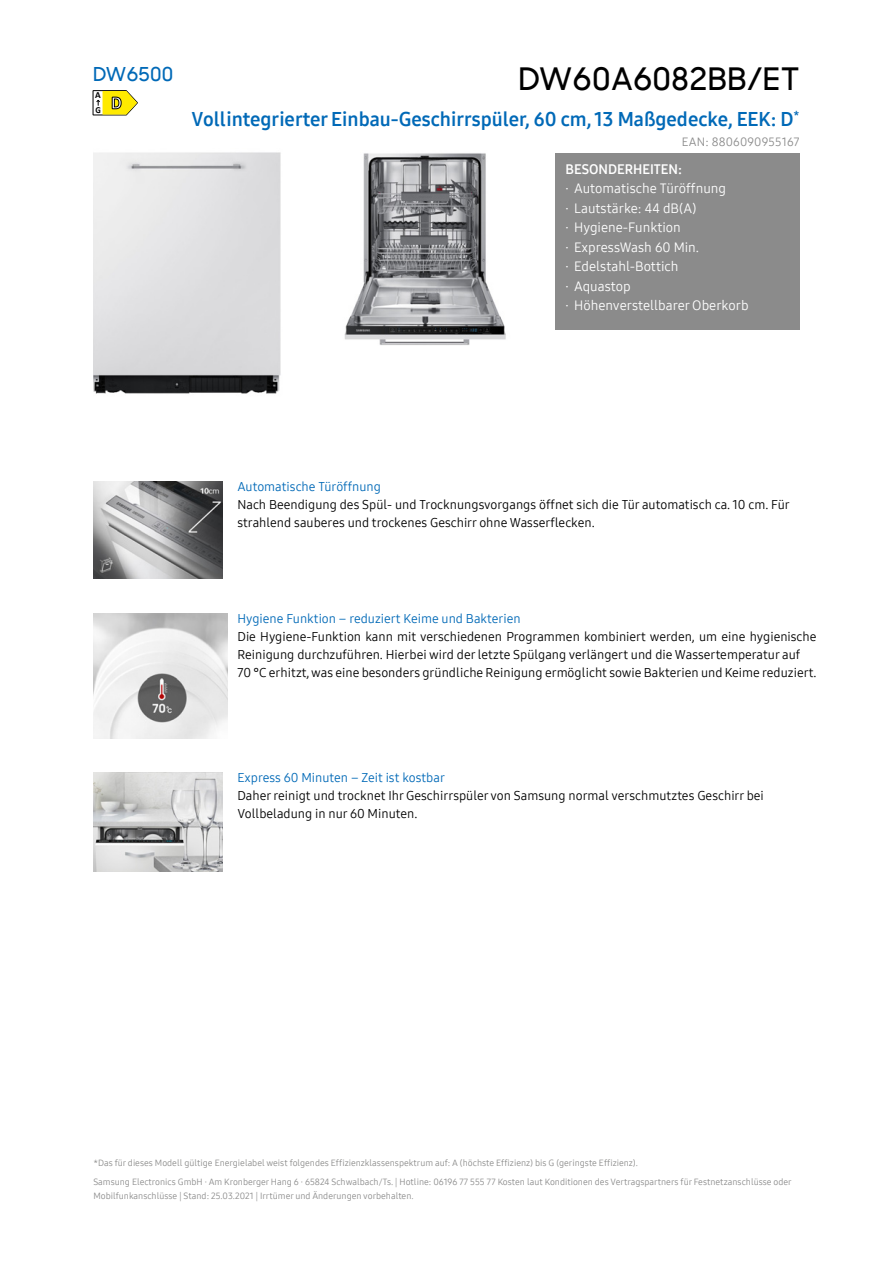
<style>
.page{position:relative;width:893px;height:1263px;background:#fff}
.page>*{position:absolute;margin:0;border:0;box-sizing:border-box;transform-origin:0 0}
.t1{font:500 31.5px "Samsung Sharp Sans";letter-spacing:.015em;color:#000}
.t2{font:19.5px "Samsung One 700";color:#0069b7}
.t3{font:500 19.5px "Samsung Sharp Sans";letter-spacing:.015em;color:#0069b7}
.t4{font:13.5px/19.5px "Samsung One 400";color:#fff}
.t5{font:13.5px "Samsung One 700";color:#fff}
.t6{font:12.75px/18px "Samsung One 400";color:#000}
.t7{font:12.75px "Samsung One 400";color:#0069b7}
.t8{font:12px "Samsung One 400";letter-spacing:.015em;color:#8b8b8b}
.t9{font:700 9.3px/14.5px "Calibri";color:#000}
.t10{font:9px/13.5px "Samsung One 400";color:#8b8b8b}
.t11{font:9px "Samsung One 400";color:#8c8c8b}
</style>
<div class="page">
<img style="left:93px;top:152px;width:188px;height:242px">
<img style="left:344px;top:153px;width:162px;height:192px">
<div style="left:555px;top:153px;width:244px;height:177px;background:#8b8b8b"></div>
<img style="left:94px;top:613px;width:133px;height:126px">
<img style="left:93px;top:773px;width:129px;height:99px">
<img style="left:93px;top:481px;width:129px;height:97px">
<svg style="left:92px;top:90px;width:46px;height:26px"></svg>
<h2 class="t3" style="left:93px;top:65px;width:82px">DW6500</h2>
<p class="t9" style="left:95px;top:88px;width:28px">A<br>G <sup>D</sup></p>
<h1 class="t1" style="left:518px;top:64px;width:282px">DW60A6082BB/ET</h1>
<h2 class="t2" style="left:192px;top:107px;width:609px">Vollintegrierter Einbau-Geschirrspüler, 60 cm, 13 Maßgedecke, EEK: D<sup>*</sup></h2>
<p class="t8" style="left:681px;top:135px;width:119px">EAN: 8806090955167</p>
<p class="t5" style="left:565px;top:161px;width:118px">BESONDERHEITEN:</p>
<p class="t4" style="left:565px;top:179px;width:184px">· Automatische Türöffnung<br>· Lautstärke: 44 dB(A)<br>· Hygiene-Funktion<br>· ExpressWash 60 Min.<br>· Edelstahl-Bottich<br>· Aquastop<br>· Höhenverstellbarer Oberkorb</p>
<p class="t7" style="left:237px;top:479px;width:145px">Automatische Türöffnung</p>
<p class="t6" style="left:237px;top:496px;width:554px">Nach Beendigung des Spül- und Trocknungsvorgangs öffnet sich die Tür automatisch ca. 10 cm. Für strahlend sauberes und trockenes Geschirr ohne Wasserflecken.</p>
<p class="t7" style="left:237px;top:611px;width:285px">Hygiene Funktion – reduziert Keime und Bakterien</p>
<p class="t6" style="left:237px;top:628px;width:580px">Die Hygiene-Funktion kann mit verschiedenen Programmen kombiniert werden, um eine hygienische<br>Reinigung durchzuführen. Hierbei wird der letzte Spülgang verlängert und die Wassertemperatur auf<br>70 °C erhitzt, was eine besonders gründliche Reinigung ermöglicht sowie Bakterien und Keime reduziert.</p>
<p class="t7" style="left:237px;top:771px;width:209px">Express 60 Minuten – Zeit ist kostbar</p>
<p class="t6" style="left:237px;top:787px;width:528px">Daher reinigt und trocknet Ihr Geschirrspüler von Samsung normal verschmutztes Geschirr bei<br>Vollbeladung in nur 60 Minuten.</p>
<p class="t11" style="left:93px;top:1158px;width:546px">*Das für dieses Modell gültige Energielabel weist folgendes Effizienzklassenspektrum auf: A (höchste Effizienz) bis G (geringste Effizienz).</p>
<p class="t10" style="left:93px;top:1176px;width:700px">Samsung Electronics GmbH ∙ Am Kronberger Hang 6 ∙ 65824 Schwalbach/Ts. | Hotline: 06196 77 555 77 Kosten laut Konditionen des Vertragspartners für Festnetzanschlüsse oder<br>Mobilfunkanschlüsse | Stand: 25.03.2021 | Irrtümer und Änderungen vorbehalten.</p>
</div>
